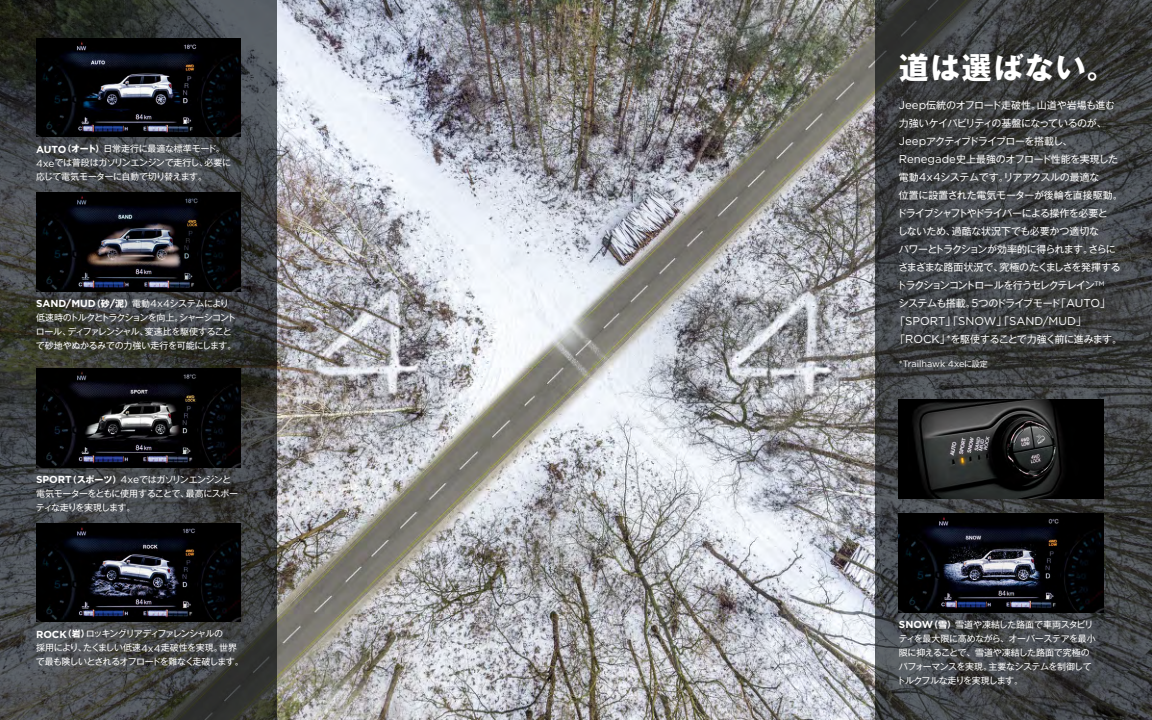
<style>
.page{position:relative;width:1152px;height:720px;background:#fff}
.page>*{position:absolute;margin:0;border:0;box-sizing:border-box;transform-origin:0 0}
.t1{font:700 30px "Gothic MB101 Pro";letter-spacing:.05em;color:#fff}
.t2{font:11.4px "Gotham";color:#fff}
.t3{font:700 10.2px "Gotham";color:#fff}
.t4{font:10px/18px "Gothic MB101 Pro";letter-spacing:-.045em;color:#fff}
.t5{font:9.1px "Gotham";color:#fff}
.t6{font:9px/14px "Gothic MB101 Pro";letter-spacing:-.05em;color:#fff}
.t7{font:9px/14px "Gothic MB101 Pro";letter-spacing:-.085em;color:#fff}
.s1{font-family:"Gotham";font-weight:700;font-size:10.2px}
.s2{font-weight:700}
.s3{font-family:"Gotham";font-size:10.3px}
.s4{font-family:"Gothic MB101 Pro";font-size:9px}
.s5{font-family:"Gothic MB101 Pro";font-weight:400;font-size:9px}
.s6{font-weight:400;font-size:10.3px}
.s7{font-family:"Gotham";font-size:11.4px}
.s8{font-family:"Gothic MB101 Pro";font-size:10px}
.s9{font-family:"Gothic MB101 Pro";font-size:8px}
</style>
<div class="page">
<img style="left:0;top:0;width:1152px;height:720px">
<p class="t6" style="left:36px;top:141px;width:197px"><span class="s1">AUTO</span><span class="s2">（オート）</span>日常走行に最適な標準モード。<br><span class="s3">4xe</span>では普段はガソリンエンジンで走行し、必要に応じて電気モーターに自動で切り替えます。</p>
<p class="t3" style="left:36px;top:297px;width:194px">SAND/MUD<span class="s4">（砂</span>/<span class="s4">泥）</span><span class="s5">電動</span><span class="s6">4x4</span><span class="s5">システムにより</span></p>
<p class="t6" style="left:36px;top:309px;width:202px">低速時のトルクとトラクションを向上。シャーシコントロール、ディファレンシャル、変速比を駆使することで砂地やぬかるみでの力強い走行を可能にします。</p>
<p class="t6" style="left:36px;top:471px;width:204px"><span class="s1">SPORT</span><span class="s2">（スポーツ）</span><span class="s3">4xe</span>ではガソリンエンジンと電気モーターをともに使用することで、最高にスポーティな走りを実現します。</p>
<h1 class="t1" style="left:899px;top:43px;width:219px">道は選ばない。</h1>
<p class="t4" style="left:897px;top:95px;width:228px"><span class="s7">Jeep</span>伝統のオフロード走破性。山道や岩場も進む力強いケイパビリティの基盤になっているのが、<br><span class="s7">Jeep</span>アクティブドライブローを搭載し、<br><span class="s7">Renegade</span>史上最強のオフロード性能を実現した電動<span class="s7">4x4</span>システムです。リアアクスルの最適な<br>位置に設置された電気モーターが後輪を直接駆動。ドライブシャフトやドライバーによる操作を必要と<br>しないため、過酷な状況下でも必要かつ適切な<br>パワーとトラクションが効率的に得られます。さらにさまざまな路面状況で、究極のたくましさを発揮するトラクションコントロールを行うセレクテレイン<sup>TM<br></sup>システムも搭載。<span class="s7">5</span>つのドライブモード「<span class="s7">AUTO</span>」</p>
<p class="t2" style="left:895px;top:314px;width:192px"><span class="s8">「</span>SPORT<span class="s8">」「</span>SNOW<span class="s8">」「</span>SAND/MUD<span class="s8">」</span></p>
<p class="t4" style="left:895px;top:329px;width:228px">「<span class="s7">ROCK</span>」<span class="s7">*</span>を駆使することで力強く前に進みます。</p>
<p class="t5" style="left:899px;top:358px;width:91px">*Trailhawk 4xe<span class="s9">に設定</span></p>
<p class="t7" style="left:36px;top:626px;width:210px"><span class="s1">ROCK</span><span class="s2">（岩）</span>ロッキングリアディファレンシャルの<br>採用により、たくましい低速<span class="s3">4x4</span>走破性を実現。世界で最も険しいとされるオフロードを難なく走破します。</p>
<p class="t6" style="left:897px;top:616px;width:200px"><span class="s1">SNOW</span><span class="s2">（雪）</span>雪道や凍結した路面で車両スタビリティを最大限に高めながら、オーバーステアを最小限に抑えることで、雪道や凍結した路面で究極のパフォーマンスを実現。主要なシステムを制御してトルクフルな走りを実現します。</p>
</div>
